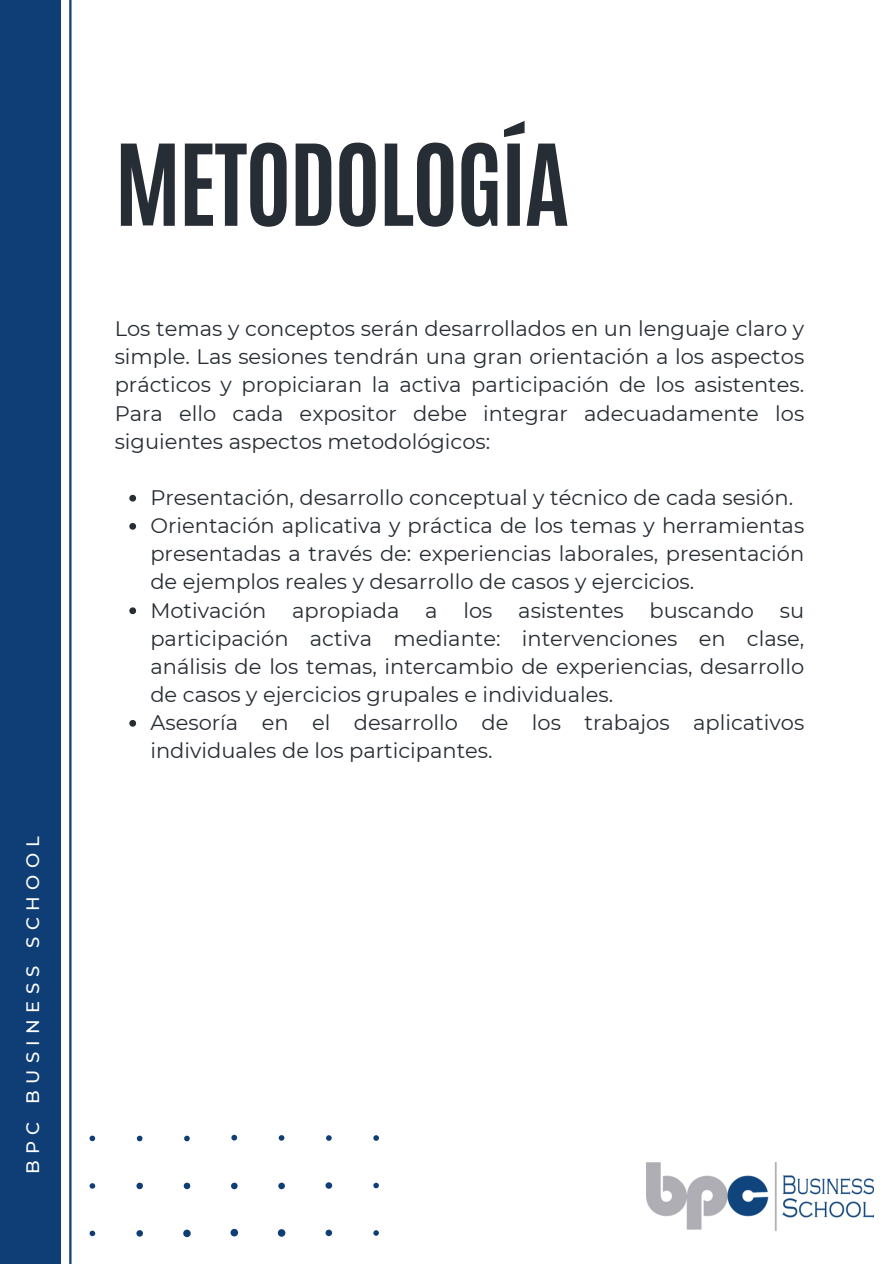
<style>
.page{position:relative;width:894px;height:1264px;background:#fff}
.page>*{position:absolute;margin:0;border:0;box-sizing:border-box;transform-origin:0 0}
.t1{font:700 95.7px "Antonio";letter-spacing:-.025em;color:#272d34}
.t2{font:21px/28.2px "Montserrat";color:#272d34;text-align:justify}
.t3{font:500 18px "Montserrat";letter-spacing:.355em;color:#fff}
</style>
<div class="page">
<hr style="left:69px;top:0;width:2px;height:1263px;background:#0e3e75">
<div style="left:0;top:0;width:61px;height:1263px;background:#0e3e75"></div>
<img style="left:646px;top:1162px;width:227px;height:68px">
<svg style="left:89px;top:1134px;width:289px;height:104px"></svg>
<svg style="left:129px;top:495px;width:7px;height:6px"></svg>
<svg style="left:129px;top:523px;width:7px;height:6px"></svg>
<svg style="left:129px;top:607px;width:7px;height:7px"></svg>
<svg style="left:129px;top:720px;width:7px;height:6px"></svg>
<p class="t3" style="left:22px;top:1174px;width:339px;rotate:-90deg">BPC BUSINESS SCHOOL</p>
<h2 class="t1" style="left:115px;top:116px;width:456px">METODOLOGÍA</h2>
<p class="t2" style="left:115px;top:314px;width:691px">Los temas y conceptos serán desarrollados en un lenguaje claro y simple. Las sesiones tendrán una gran orientación a los aspectos prácticos y propiciaran la activa participación de los asistentes.<br>Para ello cada expositor debe integrar adecuadamente los siguientes aspectos metodológicos:</p>
<p class="t2" style="left:150px;top:483px;width:644px">Presentación, desarrollo conceptual y técnico de cada sesión.</p>
<p class="t2" style="left:150px;top:511px;width:655px">Orientación aplicativa y práctica de los temas y herramientas presentadas a través de: experiencias laborales, presentación de ejemplos reales y desarrollo de casos y ejercicios.</p>
<p class="t2" style="left:150px;top:596px;width:655px">Motivación apropiada a los asistentes buscando su participación activa mediante: intervenciones en clase, análisis de los temas, intercambio de experiencias, desarrollo de casos y ejercicios grupales e individuales.</p>
<p class="t2" style="left:150px;top:708px;width:655px">Asesoría en el desarrollo de los trabajos aplicativos individuales de los participantes.</p>
</div>
